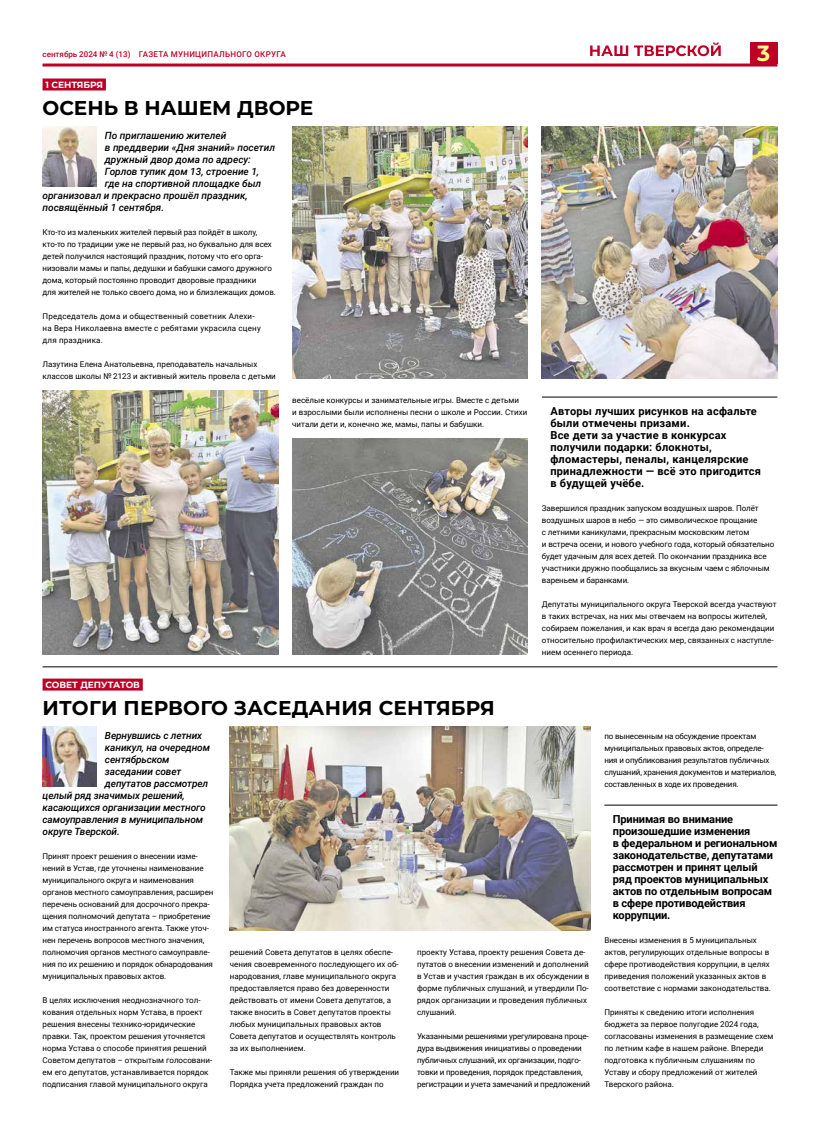
<style>
.page{position:relative;width:820px;height:1134px;background:#fff}
.page>*{position:absolute;margin:0;border:0;box-sizing:border-box;transform-origin:0 0}
.t1{font:700 22px "Montserrat";color:#fcf88c}
.t2{font:700 20px "Montserrat";letter-spacing:.01em;color:#000}
.t3{font:700 11px/12px "Roboto";letter-spacing:-.01em;color:#000}
.t4{font:700 11px/12px "Roboto";letter-spacing:.02em;color:#000}
.t5{font:italic 500 10px "Roboto";letter-spacing:-.01em;color:#000}
.t6{font:700 9px "Montserrat";color:#fff}
.t7{font:8px/12px "Roboto";letter-spacing:-.005em;color:#000}
.t8{font:8px/12px "Roboto";letter-spacing:.02em;color:#000}
.t9{font:500 8px "Roboto";letter-spacing:.035em;color:#be0027}
</style>
<div class="page">
<div style="left:749px;top:43px;width:28px;height:21px;background:#be0027"></div>
<hr style="left:43px;top:64px;width:734px;height:3px;background:#be0027">
<svg style="left:590px;top:43px;width:130px;height:13px"></svg>
<div style="left:43px;top:678px;width:100px;height:12px;background:#be0027"></div>
<div style="left:43px;top:78px;width:63px;height:12px;background:#be0027"></div>
<hr style="left:604px;top:805px;width:173px;height:1px;background:#000">
<hr style="left:43px;top:667px;width:734px;height:1px;background:#000">
<img style="left:43px;top:727px;width:53px;height:60px">
<img style="left:230px;top:727px;width:360px;height:204px">
<hr style="left:541px;top:397px;width:236px;height:1px;background:#000">
<img style="left:292px;top:127px;width:235px;height:252px">
<img style="left:541px;top:127px;width:236px;height:252px">
<img style="left:292px;top:439px;width:235px;height:216px">
<img style="left:43px;top:391px;width:235px;height:264px">
<img style="left:43px;top:127px;width:53px;height:60px">
<p class="t9" style="left:43px;top:48px;width:244px">сентябрь 2024 № 4 (13) ГАЗЕТА МУНИЦИПАЛЬНОГО ОКРУГА</p>
<h1 class="t1" style="left:756px;top:38px;width:15px">3</h1>
<p class="t6" style="left:45px;top:79px;width:59px">1 СЕНТЯБРЯ</p>
<h2 class="t2" style="left:43px;top:94px;width:272px">ОСЕНЬ В НАШЕМ ДВОРЕ</h2>
<p class="t5" style="left:105px;top:128px;width:123px">По приглашению жителей</p>
<p class="t5" style="left:105px;top:140px;width:171px">в преддверии «Дня знаний» посетил</p>
<p class="t5" style="left:105px;top:152px;width:147px">дружный двор дома по адресу:</p>
<p class="t5" style="left:105px;top:164px;width:155px">Горлов тупик дом 13, строение 1,</p>
<p class="t5" style="left:105px;top:176px;width:158px">где на спортивной площадке был</p>
<p class="t5" style="left:43px;top:188px;width:207px">организовал и прекрасно прошёл праздник,</p>
<p class="t5" style="left:43px;top:200px;width:123px">посвящённый 1 сентября.</p>
<p class="t7" style="left:43px;top:225px;width:235px">Кто‑то из маленьких жителей первый раз пойдёт в школу, кто‑то по традиции уже не первый раз, но буквально для всех детей получился настоящий праздник, потому что его орга&shy;низовали мамы и папы, дедушки и бабушки самого дружного дома, который постоянно проводит дворовые праздники<br>для жителей не только cвоего дома, но и близлежащих домов.</p>
<p class="t8" style="left:43px;top:309px;width:220px">Председатель дома и общественный советник Алехи&shy;на Вера Николаевна вместе с ребятами украсила сцену для праздника.</p>
<p class="t7" style="left:43px;top:357px;width:235px">Лазутина Елена Анатольевна, преподаватель начальных классов школы № 2123 и активный житель провела с детьми</p>
<p class="t6" style="left:45px;top:679px;width:96px">СОВЕТ ДЕПУТАТОВ</p>
<p class="t7" style="left:292px;top:393px;width:236px">весёлые конкурсы и занимательные игры. Вместе с детьми<br>и взрослыми были исполнены песни о школе и России. Стихи читали дети и, конечно же, мамы, папы и бабушки.</p>
<h3 class="t4" style="left:550px;top:404px;width:212px">Авторы лучших рисунков на асфальте были отмечены призами.<br>Все дети за участие в конкурсах получили подарки: блокноты, фломастеры, пеналы, канцелярские принадлежности — всё это пригодится в будущей учёбе.</h3>
<p class="t7" style="left:541px;top:501px;width:234px">Завершился праздник запуском воздушных шаров. Полёт воздушных шаров в небо — это символическое прощание<br>с летними каникулами, прекрасным московским летом<br>и встреча осени, и нового учебного года, который обязательно будет удачным для всех детей. По окончании праздника все участники дружно пообщались за вкусным чаем с яблочным вареньем и баранками.</p>
<p class="t7" style="left:541px;top:597px;width:236px">Депутаты муниципального округа Тверской всегда участвуют в таких встречах, на них мы отвечаем на вопросы жителей, собираем пожелания, и как врач я всегда даю рекомендации относительно профилактических мер, связанных с наступле&shy;нием осеннего периода.</p>
<h2 class="t2" style="left:43px;top:694px;width:453px">ИТОГИ ПЕРВОГО ЗАСЕДАНИЯ СЕНТЯБРЯ</h2>
<p class="t5" style="left:105px;top:728px;width:99px">Вернувшись с летних</p>
<p class="t5" style="left:105px;top:740px;width:107px">каникул, на очередном</p>
<p class="t5" style="left:105px;top:752px;width:66px">сентябрьском</p>
<p class="t5" style="left:105px;top:764px;width:78px">заседании совет</p>
<p class="t5" style="left:105px;top:776px;width:105px">депутатов рассмотрел</p>
<p class="t5" style="left:43px;top:788px;width:144px">целый ряд значимых решений,</p>
<p class="t5" style="left:43px;top:800px;width:164px">касающихся организации местного</p>
<p class="t5" style="left:43px;top:812px;width:162px">самоуправления в муниципальном</p>
<p class="t5" style="left:43px;top:824px;width:79px">округе Тверской.</p>
<p class="t7" style="left:43px;top:849px;width:172px">Принят проект решения о внесении изме&shy;нений в Устав, где уточнены наименование муниципального округа и наименования органов местного самоуправления, расширен перечень оснований для досрочного прекра&shy;щения полномочий депутата – приобретение им статуса иностранного агента. Также уточ&shy;нен перечень вопросов местного значения, полномочия органов местного самоуправле&shy;ния по их решению и порядок обнародования муниципальных правовых актов.</p>
<p class="t7" style="left:43px;top:993px;width:171px">В целях исключения неоднозначного тол&shy;кования отдельных норм Устава, в проект решения внесены технико-юридические правки. Так, проектом решения уточняется норма Устава о способе принятия решений Советом депутатов – открытым голосовани&shy;ем его депутатов, устанавливается порядок подписания главой муниципального округа</p>
<p class="t7" style="left:230px;top:945px;width:170px">решений Совета депутатов в целях обеспе&shy;чения своевременного последующего их об&shy;народования, главе муниципального округа предоставляется право без доверенности действовать от имени Совета депутатов, а также вносить в Совет депутатов проекты любых муниципальных правовых актов Совета депутатов и осуществлять контроль за их выполнением.</p>
<p class="t7" style="left:230px;top:1065px;width:171px">Также мы приняли решения об утверждении<br>Порядка учета предложений граждан по</p>
<p class="t7" style="left:417px;top:945px;width:174px">проекту Устава, проекту решения Совета де&shy;путатов о внесении изменений и дополнений в Устав и участия граждан в их обсуждении в форме публичных слушаний, и утвердили По&shy;рядок организации и проведения публичных слушаний.</p>
<p class="t7" style="left:417px;top:1029px;width:174px">Указанными решениями урегулирована проце&shy;дура выдвижения инициативы о проведении публичных слушаний, их организации, подго&shy;товки и проведения, порядок представления, регистрации и учета замечаний и предложений</p>
<p class="t7" style="left:604px;top:729px;width:173px">по вынесенным на обсуждение проектам муниципальных правовых актов, определе&shy;ния и опубликования результатов публичных слушаний, хранения документов и материалов, составленных в ходе их проведения.</p>
<h3 class="t3" style="left:612px;top:812px;width:166px">Принимая во внимание произошедшие изменения<br>в федеральном и региональном законодательстве, депутатами рассмотрен и принят целый ряд проектов муниципальных актов по отдельным вопросам в сфере противодействия коррупции.</h3>
<p class="t7" style="left:604px;top:933px;width:168px">Внесены изменения в 5 муниципальных актов, регулирующих отдельные вопросы в сфере противодействия коррупции, в целях приведения положений указанных актов в соответствие с нормами законодательства.</p>
<p class="t7" style="left:604px;top:1005px;width:170px">Приняты к сведению итоги исполнения бюджета за первое полугодие 2024 года, согласованы изменения в размещение схем по летним кафе в нашем районе. Впереди подготовка к публичным слушаниям по Уставу и сбору предложений от жителей Тверского района.</p>
</div>
